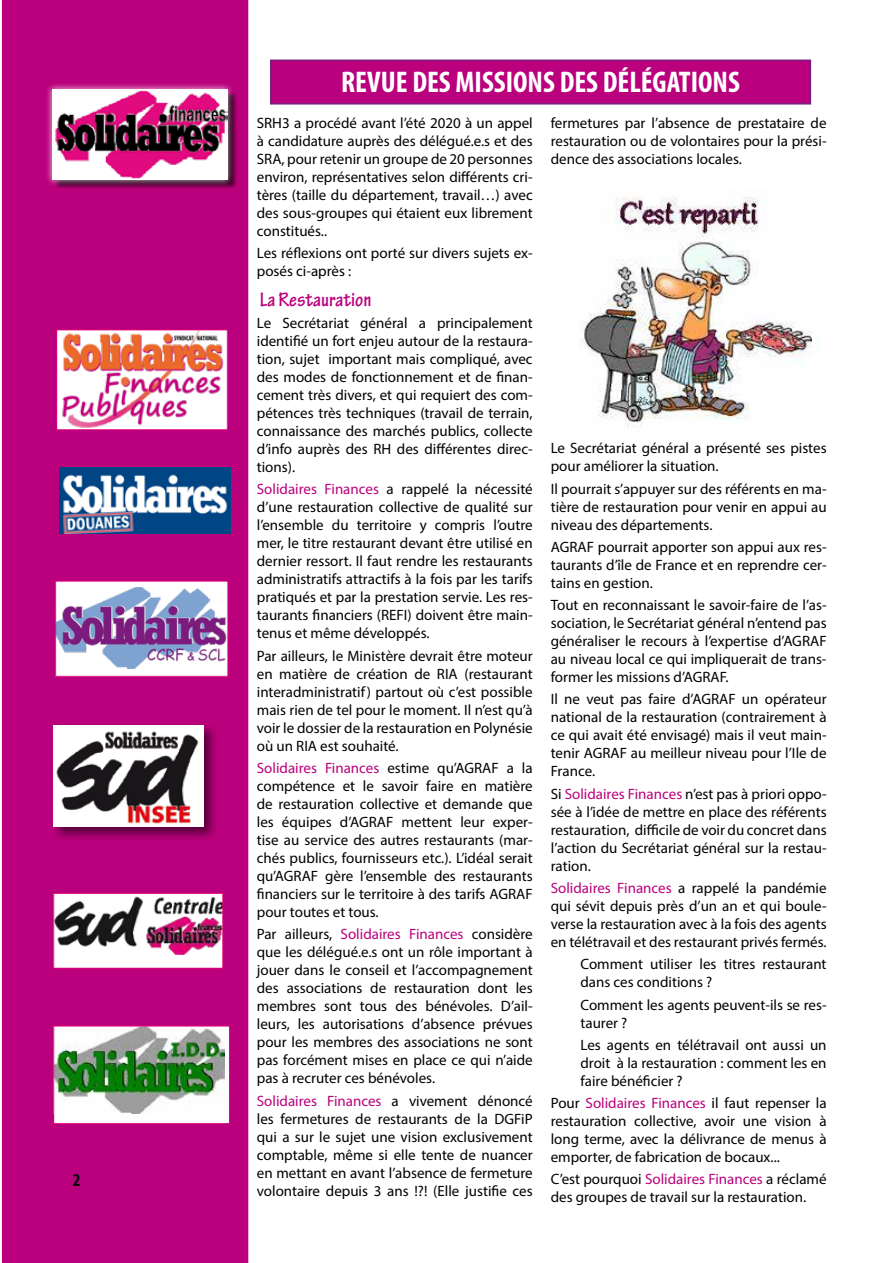
<style>
.page{position:relative;width:893px;height:1263px;background:#fff}
.page>*{position:absolute;margin:0;border:0;box-sizing:border-box;transform-origin:0 0}
.t1{font:700 condensed 30px "Myriad Pro";color:#fff}
.t2{font:700 condensed 21px "Tekton Pro";color:#ba007c}
.t3{font:700 condensed 18px "Myriad Pro";color:#000}
.t4{font:15px/18px "Myriad Pro";color:#000;text-align:justify}
.s1{color:#ba007c}
</style>
<div class="page">
<div style="left:271px;top:60px;width:539px;height:44px;background:#ba007c"></div>
<div style="left:270px;top:60px;width:541px;height:45px;border:2px solid #771c80"></div>
<div style="left:2px;top:0;width:246px;height:1263px;background:#ba007c"></div>
<img style="left:58px;top:331px;width:168px;height:97px">
<div style="left:56px;top:329px;width:172px;height:101px;border:1px solid #e2007a"></div>
<div style="left:54px;top:893px;width:169px;height:75px;background:#fff"></div>
<img style="left:55px;top:896px;width:166px;height:58px">
<div style="left:53px;top:893px;width:170px;height:75px;border:1px solid #e2007a"></div>
<div style="left:56px;top:581px;width:172px;height:95px;background:#fff"></div>
<img style="left:57px;top:588px;width:169px;height:81px">
<div style="left:55px;top:581px;width:173px;height:96px;border:1px solid #e2007a"></div>
<img style="left:60px;top:468px;width:171px;height:65px">
<div style="left:54px;top:1026px;width:175px;height:97px;background:#fff"></div>
<img style="left:55px;top:1028px;width:170px;height:85px">
<div style="left:53px;top:1026px;width:177px;height:98px;border:1px solid #e2007a"></div>
<div style="left:51px;top:722px;width:168px;height:120px;background:#000;opacity:.55"></div>
<img style="left:54px;top:725px;width:149px;height:102px">
<div style="left:54px;top:90px;width:184px;height:100px;background:#000;opacity:.75"></div>
<div style="left:46px;top:82px;width:188px;height:104px;background:#fff;opacity:.75"></div>
<img style="left:52px;top:89px;width:176px;height:91px">
<img style="left:581px;top:196px;width:231px;height:232px">
<p class="t3" style="left:73px;top:1169px;width:9px">2</p>
<p class="t3" style="left:73px;top:1178px;width:9px">2</p>
<h1 class="t1" style="left:341px;top:63px;width:400px">REVUE DES MISSIONS DES DÉLÉGATIONS</h1>
<p class="t4" style="left:257px;top:114px;width:277px">SRH3 a procédé avant l’été 2020 à un appel à candidature auprès des délégué.e.s et des SRA, pour retenir un groupe de 20 personnes environ, représentatives selon différents cri&shy;tères (taille du département, travail…) avec des sous-groupes qui étaient eux librement constitués..</p>
<p class="t4" style="left:257px;top:244px;width:277px">Les réflexions ont porté sur divers sujets ex&shy;posés ci-après :</p>
<h2 class="t2" style="left:260px;top:287px;width:113px">La Restauration</h2>
<p class="t4" style="left:257px;top:314px;width:277px">Le Secrétariat général a principalement identifié un fort enjeu autour de la restaura&shy;tion, sujet important mais compliqué, avec des modes de fonctionnement et de finan&shy;cement très divers, et qui requiert des com&shy;pétences très techniques (travail de terrain, connaissance des marchés publics, collecte d’info auprès des RH des différentes direc&shy;tions).</p>
<p class="t4" style="left:257px;top:480px;width:277px"><span class="s1">Solidaires Finances</span> a rappelé la nécessité d’une restauration collective de qualité sur l’ensemble du territoire y compris l’outre mer, le titre restaurant devant être utilisé en dernier ressort. Il faut rendre les restaurants administratifs attractifs à la fois par les tarifs pratiqués et par la prestation servie. Les res&shy;taurants financiers (REFI) doivent être main&shy;tenus et même développés.</p>
<p class="t4" style="left:257px;top:646px;width:277px">Par ailleurs, le Ministère devrait être moteur en matière de création de RIA (restaurant interadministratif) partout où c’est possible mais rien de tel pour le moment. Il n’est qu’à voir le dossier de la restauration en Polynésie où un RIA est souhaité.</p>
<p class="t4" style="left:257px;top:759px;width:277px"><span class="s1">Solidaires Finances</span> estime qu’AGRAF a la compétence et le savoir faire en matière de restauration collective et demande que les équipes d’AGRAF mettent leur exper&shy;tise au service des autres restaurants (mar&shy;chés publics, fournisseurs etc.). L’idéal serait qu’AGRAF gère l’ensemble des restaurants financiers sur le territoire à des tarifs AGRAF pour toutes et tous.</p>
<p class="t4" style="left:257px;top:925px;width:277px">Par ailleurs, <span class="s1">Solidaires Finances</span> considère que les délégué.e.s ont un rôle important à jouer dans le conseil et l’accompagnement des associations de restauration dont les membres sont tous des bénévoles. D’ail&shy;leurs, les autorisations d’absence prévues pour les membres des associations ne sont pas forcément mises en place ce qui n’aide pas à recruter ces bénévoles.</p>
<p class="t4" style="left:257px;top:1091px;width:277px"><span class="s1">Solidaires Finances</span> a vivement dénoncé les fermetures de restaurants de la DGFiP qui a sur le sujet une vision exclusivement comptable, même si elle tente de nuancer en mettant en avant l’absence de fermeture volontaire depuis 3 ans !?! (Elle justifie ces</p>
<p class="t4" style="left:551px;top:114px;width:277px">fermetures par l’absence de prestataire de restauration ou de volontaires pour la prési&shy;dence des associations locales.</p>
<p class="t4" style="left:551px;top:439px;width:277px">Le Secrétariat général a présenté ses pistes pour améliorer la situation.</p>
<p class="t4" style="left:551px;top:479px;width:277px">Il pourrait s’appuyer sur des référents en ma&shy;tière de restauration pour venir en appui au niveau des départements.</p>
<p class="t4" style="left:551px;top:538px;width:277px">AGRAF pourrait apporter son appui aux res&shy;taurants d’île de France et en reprendre cer&shy;tains en gestion.</p>
<p class="t4" style="left:551px;top:596px;width:277px">Tout en reconnaissant le savoir-faire de l’as&shy;sociation, le Secrétariat général n’entend pas généraliser le recours à l’expertise d’AGRAF au niveau local ce qui impliquerait de trans&shy;former les missions d’AGRAF.</p>
<p class="t4" style="left:551px;top:690px;width:277px">Il ne veut pas faire d’AGRAF un opérateur national de la restauration (contrairement à ce qui avait été envisagé) mais il veut main&shy;tenir AGRAF au meilleur niveau pour l’Ile de France.</p>
<p class="t4" style="left:551px;top:784px;width:277px">Si <span class="s1">Solidaires Finances</span> n’est pas à priori oppo&shy;sée à l’idée de mettre en place des référents restauration, difficile de voir du concret dans l’action du Secrétariat général sur la restau&shy;ration.</p>
<p class="t4" style="left:551px;top:879px;width:277px"><span class="s1">Solidaires Finances</span> a rappelé la pandémie qui sévit depuis près d’un an et qui boule&shy;verse la restauration avec à la fois des agents en télétravail et des restaurant privés fermés.</p>
<p class="t4" style="left:580px;top:955px;width:248px">Comment utiliser les titres restaurant dans ces conditions ?</p>
<p class="t4" style="left:580px;top:995px;width:248px">Comment les agents peuvent-ils se res&shy;taurer ?</p>
<p class="t4" style="left:580px;top:1035px;width:248px">Les agents en télétravail ont aussi un droit à la restauration : comment les en faire bénéficier ?</p>
<p class="t4" style="left:551px;top:1094px;width:277px">Pour <span class="s1">Solidaires Finances</span> il faut repenser la restauration collective, avoir une vision à long terme, avec la délivrance de menus à emporter, de fabrication de bocaux...</p>
<p class="t4" style="left:551px;top:1170px;width:277px">C’est pourquoi <span class="s1">Solidaires Finances</span> a réclamé des groupes de travail sur la restauration.</p>
</div>
